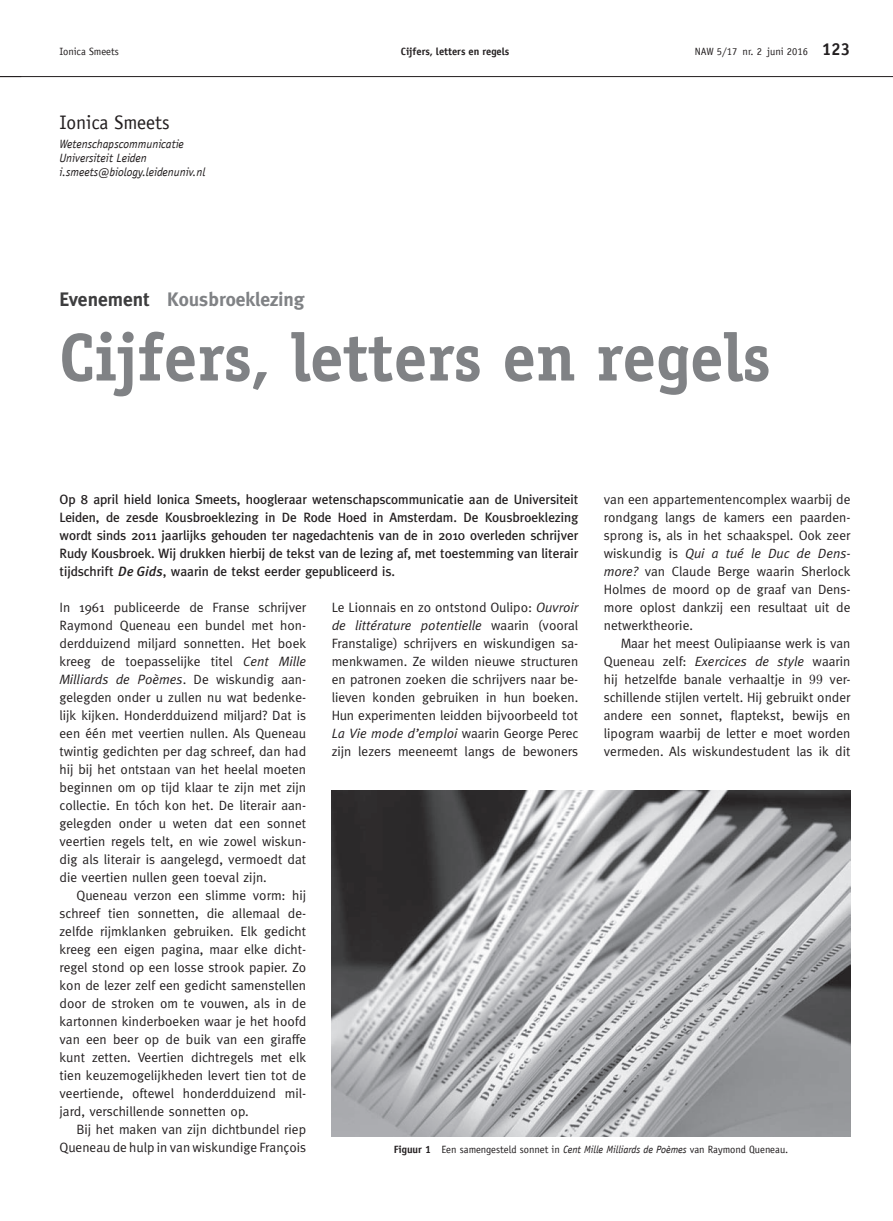
<style>
.page{position:relative;width:893px;height:1221px;background:#fff}
.page>*{position:absolute;margin:0;border:0;box-sizing:border-box;transform-origin:0 0}
.t1{font:700 67.5px "Officina Serif LT";color:#808285}
.t2{font:700 19.5px "Meta";color:#808285}
.t3{font:19.5px "Officina Sans LT";color:#231f20}
.t4{font:13.5px/18px "Meta";color:#231f20;text-align:justify}
.t5{font:500 13.5px/18px "Meta";color:#231f20;text-align:justify}
.t6{font:italic 12px/14.4px "Officina Sans LT";color:#231f20}
.t7{font:10.5px "Officina Sans LT";color:#231f20}
.t8{font:700 10.5px "Officina Sans LT";color:#231f20}
.s1{font-weight:700;font-size:17.25px}
.s2{color:#3e3e3f}
.s3{font-family:"Meta Medium LF";font-weight:400;font-style:italic}
.s4{font-style:italic}
.s5{font-family:"MM Century New"}
.s6{font-weight:700}
</style>
<div class="page">
<hr style="left:0;top:76px;width:893px;height:1px;background:#231f20">
<img style="left:332px;top:790px;width:518px;height:346px">
<p class="t7" style="left:60px;top:45px;width:61px">Ionica Smeets</p>
<p class="t8" style="left:401px;top:45px;width:110px">Cijfers, letters en regels</p>
<p class="t7" style="left:695px;top:45px;width:157px">NAW 5/17 nr. 2 juni 2016 <span class="s1">123</span></p>
<h2 class="t3" style="left:60px;top:111px;width:112px">Ionica Smeets</h2>
<p class="t6" style="left:60px;top:136px;width:147px">Wetenschapscommunicatie<br>Universiteit Leiden i.smeets@biology.leidenuniv.nl</p>
<h2 class="t2" style="left:60px;top:288px;width:247px"><span class="s2">Evenement</span> Kousbroeklezing</h2>
<h1 class="t1" style="left:60px;top:315px;width:713px">Cijfers, letters en regels</h1>
<p class="t5" style="left:60px;top:489px;width:520px">Op 8 april hield Ionica Smeets, hoogleraar wetenschapscommunicatie aan de Universiteit Leiden, de zesde Kousbroeklezing in De Rode Hoed in Amsterdam. De Kousbroeklezing wordt sinds 2011 jaarlijks gehouden ter nagedachtenis van de in 2010 overleden schrijver Rudy Kousbroek. Wij drukken hierbij de tekst van de lezing af, met toestemming van literair tijdschrift <span class="s3">De Gids</span>, waarin de tekst eerder gepubliceerd is.</p>
<p class="t4" style="left:604px;top:490px;width:248px">van een appartementencomplex waarbij de rondgang langs de kamers een paarden&shy;sprong is, als in het schaakspel. Ook zeer wiskundig is <span class="s4">Qui a tué le Duc de Dens&shy;more?</span> van Claude Berge waarin Sherlock Holmes de moord op de graaf van Dens&shy;more oplost dankzij een resultaat uit de netwerktheorie.</p>
<p class="t4" style="left:604px;top:633px;width:248px;text-indent:17px">Maar het meest Oulipiaanse werk is van Queneau zelf: <span class="s4">Exercices de style</span> waarin hij hetzelfde banale verhaaltje in <span class="s5">99</span> ver&shy;schillende stijlen vertelt. Hij gebruikt onder andere een sonnet, flaptekst, bewijs en lipogram waarbij de letter e moet worden vermeden. Als wiskundestudent las ik dit</p>
<p class="t4" style="left:60px;top:598px;width:248px">In 1961 publiceerde de Franse schrijver Raymond Queneau een bundel met hon&shy;derdduizend miljard sonnetten. Het boek kreeg de toepasselijke titel <span class="s4">Cent Mille Milliards de Poèmes</span>. De wiskundig aan&shy;gelegden onder u zullen nu wat bedenke&shy;lijk kijken. Honderdduizend miljard? Dat is een één met veertien nullen. Als Queneau twintig gedichten per dag schreef, dan had hij bij het ontstaan van het heelal moeten beginnen om op tijd klaar te zijn met zijn collectie. En tóch kon het. De literair aan&shy;gelegden onder u weten dat een sonnet veertien regels telt, en wie zowel wiskun&shy;dig als literair is aangelegd, vermoedt dat die veertien nullen geen toeval zijn.</p>
<p class="t4" style="left:60px;top:885px;width:248px;text-indent:17px">Queneau verzon een slimme vorm: hij schreef tien sonnetten, die allemaal de&shy;zelfde rijmklanken gebruiken. Elk gedicht kreeg een eigen pagina, maar elke dicht&shy;regel stond op een losse strook papier. Zo kon de lezer zelf een gedicht samenstellen door de stroken om te vouwen, als in de kartonnen kinderboeken waar je het hoofd van een beer op de buik van een giraffe kunt zetten. Veertien dichtregels met elk tien keuzemogelijkheden levert tien tot de veertiende, oftewel honderdduizend mil&shy;jard, verschillende sonnetten op.</p>
<p class="t4" style="left:60px;top:1119px;width:248px;text-align:right">Bij het maken van zijn dichtbundel riep<br>Queneau de hulp in van wiskundige François</p>
<p class="t4" style="left:332px;top:598px;width:248px">Le Lionnais en zo ontstond Oulipo: <span class="s4">Ouvroir de littérature potentielle</span> waarin (vooral Franstalige) schrijvers en wiskundigen sa&shy;menkwamen. Ze wilden nieuwe structuren en patronen zoeken die schrijvers naar be&shy;lieven konden gebruiken in hun boeken.<br>Hun experimenten leidden bijvoorbeeld tot <span class="s4">La Vie mode d’emploi</span> waarin George Perec zijn lezers meeneemt langs de bewoners</p>
<p class="t7" style="left:394px;top:1142px;width:396px"><span class="s6">Figuur 1</span> Een samengesteld sonnet in <span class="s4">Cent Mille Milliards de Poèmes</span> van Raymond Queneau.</p>
</div>
